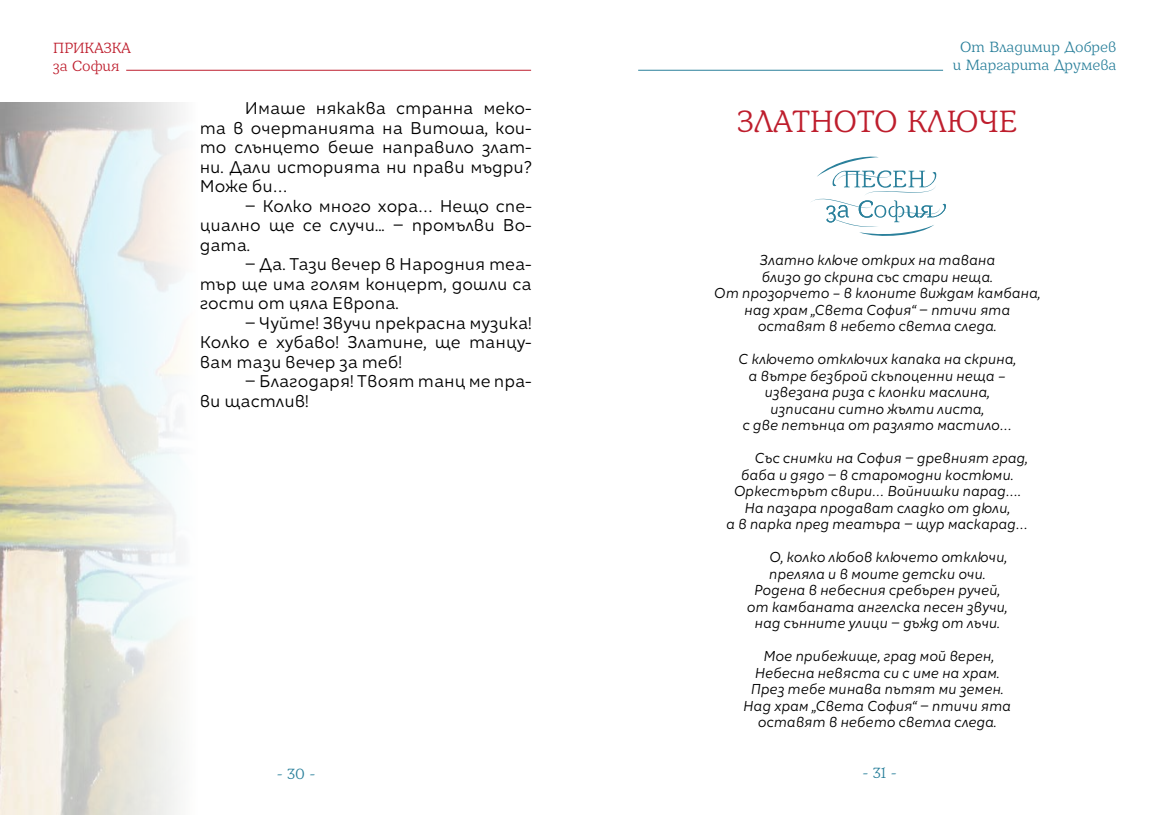
<style>
.page{position:relative;width:1170px;height:815px;background:#fff}
.page>*{position:absolute;margin:0;border:0;box-sizing:border-box;transform-origin:0 0}
.t1{font:31.25px "Barkentina 2";color:#be1e2d}
.t2{font:16.25px/19.5px "Kometa";color:#000;text-align:justify}
.t3{font:15px/18px "Barkentina 2";color:#2a809b;text-align:center}
.t4{font:15px/18px "Barkentina 2";color:#be1e2d}
.t5{font:italic 13.75px/16.5px "Kometa";color:#000;text-align:center}
</style>
<div class="page">
<hr style="left:126px;top:70px;width:405px;height:1px;background:#be1e2d">
<hr style="left:638px;top:70px;width:305px;height:1px;background:#2a809b">
<svg style="left:811px;top:157px;width:134px;height:79px"></svg>
<img style="left:0;top:103px;width:183px;height:712px">
<p class="t4" style="left:53px;top:38px;width:79px">ПРИКАЗКА за София</p>
<p class="t3" style="left:952px;top:38px;width:165px">От Владимир Добрев и Маргарита Друмева</p>
<p class="t2" style="left:200px;top:99px;width:333px;text-indent:45px">Имаше някаква странна меко&shy;та в очертанията на Витоша, кои&shy;то слънцето беше направило злат&shy;ни. Дали историята ни прави мъдри?<br>Може би…</p>
<p class="t2" style="left:200px;top:196px;width:333px;text-indent:45px">– Колко много хора… Нещо спе&shy;циално ще се случи... – промълви Во&shy;дата.</p>
<p class="t2" style="left:200px;top:255px;width:333px;text-indent:45px">– Да. Тази вечер в Народния теа&shy;тър ще има голям концерт, дошли са гости от цяла Европа.</p>
<p class="t2" style="left:200px;top:313px;width:333px;text-indent:45px">– Чуйте! Звучи прекрасна музика!<br>Колко е хубаво! Златине, ще танцу&shy;вам тази вечер за теб!</p>
<p class="t2" style="left:200px;top:372px;width:333px;text-indent:45px">– Благодаря! Твоят танц ме пра&shy;ви щастлив!</p>
<h1 class="t1" style="left:737px;top:101px;width:282px">ЗЛАТНОТО КЛЮЧЕ</h1>
<p class="t5" style="left:714px;top:252px;width:328px">Златно ключе открих на тавана<br>близо до скрина със стари неща.<br>От прозорчето – в клоните виждам камбана, над храм „Света София“ – птичи ята оставят в небето светла следа.</p>
<p class="t5" style="left:738px;top:351px;width:279px">С ключето отключих капака на скрина, а вътре безброй скъпоценни неща – извезана риза с клонки маслина, изписани ситно жълти листа,<br>с две петънца от разлято мастило…</p>
<p class="t5" style="left:754px;top:450px;width:275px">Със снимки на София – древният град,</p>
<p class="t5" style="left:741px;top:466px;width:274px">баба и дядо – в старомодни костюми.</p>
<p class="t5" style="left:734px;top:483px;width:288px">Оркестърът свири… Войнишки парад….</p>
<p class="t5" style="left:744px;top:499px;width:267px">На пазара продават сладко от дюли,</p>
<p class="t5" style="left:726px;top:516px;width:303px">а в парка пред театъра – щур маскарад…</p>
<p class="t5" style="left:769px;top:549px;width:239px">О, колко любов ключето отключи,</p>
<p class="t5" style="left:769px;top:565px;width:218px">преляла и в моите детски очи.</p>
<p class="t5" style="left:754px;top:582px;width:247px">Родена в небесния сребърен ручей,</p>
<p class="t5" style="left:747px;top:598px;width:262px">от камбаната ангелска песен звучи,</p>
<p class="t5" style="left:754px;top:615px;width:247px">над сънните улици – дъжд от лъчи.</p>
<p class="t5" style="left:743px;top:648px;width:269px">Мое прибежище, град мой верен,<br>Небесна невяста си с име на храм.<br>През тебе минава пътят ми земен.<br>Над храм „Света София“ – птичи ята оставят в небето светла следа.</p>
<p class="t3" style="left:277px;top:764px;width:39px">- 30 -</p>
<p class="t3" style="left:862px;top:764px;width:35px">- 31 -</p>
</div>
